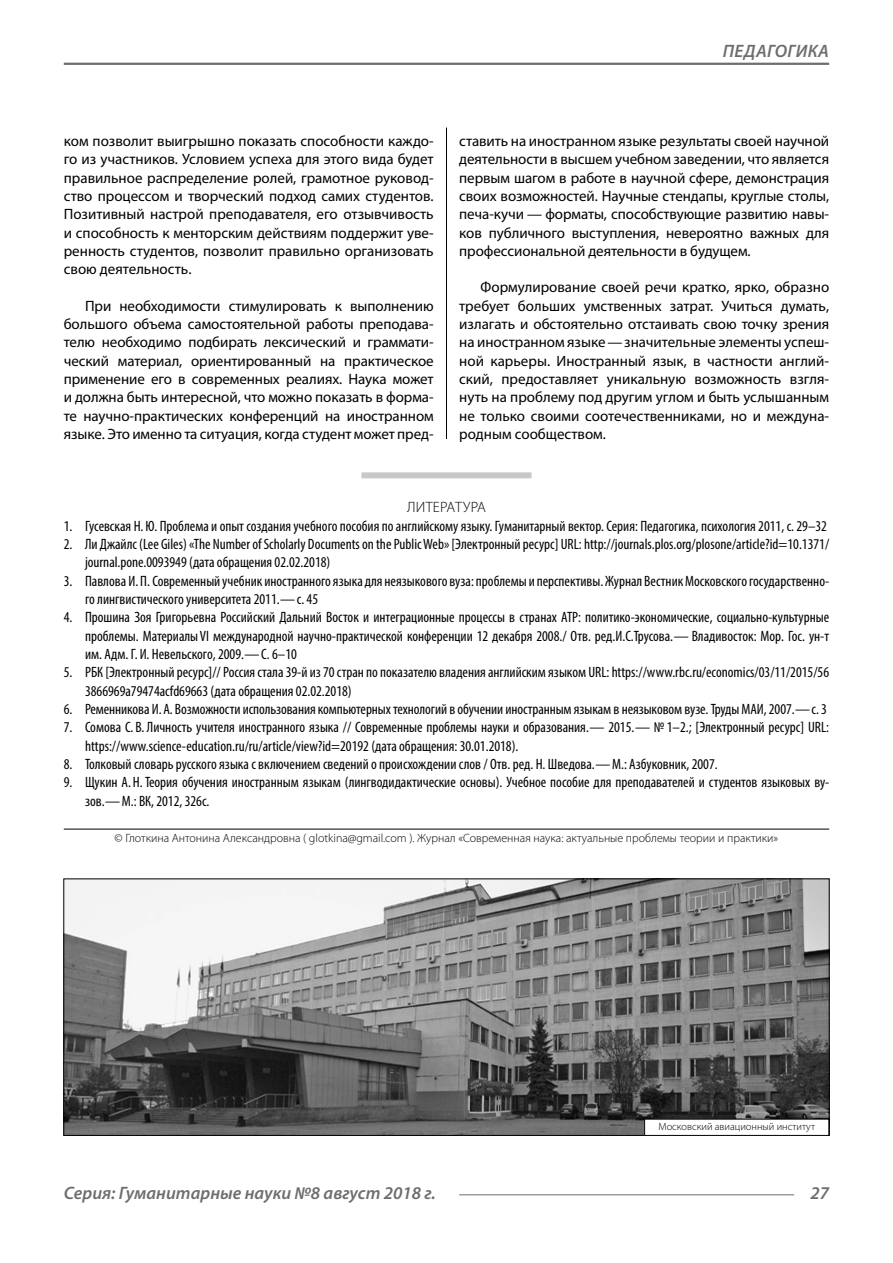
<style>
.page{position:relative;width:893px;height:1263px;background:#fff}
.page>*{position:absolute;margin:0;border:0;box-sizing:border-box;transform-origin:0 0}
.t1{font:italic 600 18px "Myriad Pro";color:#6e6e6e}
.t2{font:condensed 15px/18.3px "Myriad Pro";color:#000}
.Normal{font:15px/18.3px "Myriad Pro";letter-spacing:-.005em;color:#000;text-align:justify}
.Literature{font:300 15px "Myriad Pro";letter-spacing:.02em;color:#000}
.Copy{font:300 12px "Myriad Pro";color:#000}
.Author-doc{font:300 10.5px "Myriad Pro";color:#000}
</style>
<div class="page">
<hr style="left:64px;top:63px;width:765px;height:2px;background:#6e6e6e">
<hr style="left:459px;top:1194px;width:335px;height:1px;background:#6e6e6e">
<div style="left:361px;top:472px;width:170px;height:6px;background:#c8c8c8"></div>
<hr style="left:64px;top:829px;width:765px;height:1px;background:#000">
<img style="left:65px;top:880px;width:763px;height:254px">
<div style="left:645px;top:1119px;width:184px;height:16px;background:#fff"></div>
<div style="left:644px;top:1119px;width:185px;height:17px;border:1px solid #000"></div>
<hr style="left:446px;top:128px;width:1px;height:311px;background:#000">
<p class="t1" style="left:723px;top:39px;width:24px">Педагогика</p>
<p class="Normal" style="left:64px;top:131px;width:371px">ком позволит выигрышно показать способности каждо&shy;го из участников. Условием успеха для этого вида будет правильное распределение ролей, грамотное руковод&shy;ство процессом и творческий подход самих студентов.<br>Позитивный настрой преподавателя, его отзывчивость и способность к менторским действиям поддержит уве&shy;ренность студентов, позволит правильно организовать свою деятельность.</p>
<p class="Normal" style="left:64px;top:296px;width:371px;text-indent:21px">При необходимости стимулировать к выполнению большого объема самостоятельной работы преподава&shy;телю необходимо подбирать лексический и граммати&shy;ческий материал, ориентированный на практическое применение его в современных реалиях. Наука может и должна быть интересной, что можно показать в форма&shy;те научно-практических конференций на иностранном языке. Это именно та ситуация, когда студент может пред-</p>
<p class="Normal" style="left:459px;top:131px;width:371px">ставить на иностранном языке результаты своей научной деятельности в высшем учебном заведении, что является первым шагом в работе в научной сфере, демонстрация своих возможностей. Научные стендапы, круглые столы, печа-кучи — форматы, способствующие развитию навы&shy;ков публичного выступления, невероятно важных для профессиональной деятельности в будущем.</p>
<p class="Normal" style="left:459px;top:278px;width:371px;text-indent:21px">Формулирование своей речи кратко, ярко, образно требует больших умственных затрат. Учиться думать, излагать и обстоятельно отстаивать свою точку зрения на иностранном языке—значительные элементы успеш&shy;ной карьеры. Иностранный язык, в частности англий&shy;ский, предоставляет уникальную возможность взгля&shy;нуть на проблему под другим углом и быть услышанным не только своими соотечественниками, но и междуна&shy;родным сообществом.</p>
<p class="Literature" style="left:407px;top:498px;width:80px">ЛИТЕРАТУРА</p>
<p class="t2" style="left:64px;top:516px;width:765px">1. Гусевская Н.Ю. Проблема и опыт создания учебного пособия по английскому языку. Гуманитарный вектор. Серия: Педагогика, психология 2011, с. 29–32</p>
<p class="t2" style="left:85px;top:535px;width:746px;text-indent:-21px">2. Ли Джайлс (Lee Giles) «The Number of Scholarly Documents on the Public Web» [Электронный ресурс] URL: http://journals.plos.org/plosone/article?id=10.1371/ journal.pone.0093949 (дата обращения 02.02.2018)</p>
<p class="t2" style="left:85px;top:571px;width:746px;text-indent:-21px">3. Павлова И. П. Современный учебник иностранного языка для неязыкового вуза: проблемы и перспективы. Журнал Вестник Московского государственно&shy;го лингвистического университета 2011.—c. 45</p>
<p class="t2" style="left:85px;top:608px;width:746px;text-align:justify;text-indent:-21px">4. Прошина Зоя Григорьевна Российский Дальний Восток и интеграционные процессы в странах АТР: политико-экономические, социально-культурные проблемы. МатериалыVI международной научно-практической конференции 12 декабря 2008./ Отв. ред.И.С.Трусова.— Владивосток: Мор. Гос. ун-т им. Адм. Г. И. Невельского, 2009.—C. 6–10</p>
<p class="t2" style="left:85px;top:663px;width:746px;text-indent:-21px">5. РБК [Электронный ресурс]// Россия стала 39-й из 70 стран по показателю владения английским языком URL: https://www.rbc.ru/economics/03/11/2015/56<br>3866969a79474acfd69663 (дата обращения 02.02.2018)</p>
<p class="t2" style="left:64px;top:700px;width:765px">6. Ременникова И. А. Возможности использования компьютерных технологий в обучении иностранным языкам в неязыковом вузе. Труды МАИ, 2007.—с. 3</p>
<p class="t2" style="left:85px;top:718px;width:746px;text-indent:-21px">7. Сомова С. В. Личность учителя иностранного языка // Современные проблемы науки и образования.— 2015.— № 1–2.; [Электронный ресурс] URL: https://www.science-education.ru/ru/article/view?id=20192 (дата обращения: 30.01.2018).</p>
<p class="t2" style="left:64px;top:755px;width:655px">8. Толковый словарь русского языка с включением сведений о происхождении слов / Отв. ред. Н. Шведова.—М.: Азбуковник, 2007.</p>
<p class="t2" style="left:85px;top:773px;width:746px;text-indent:-21px">9. Щукин А. Н. Теория обучения иностранным языкам (лингводидактические основы). Учебное пособие для преподавателей и студентов языковых ву&shy;зов.—М.: ВК, 2012, 326с.</p>
<p class="Copy" style="left:115px;top:831px;width:665px">© Глоткина Антонина Александровна ( glotkina@gmail.com ). Журнал «Современная наука: актуальные проблемы теории и практики»</p>
<p class="Author-doc" style="left:658px;top:1120px;width:158px">Московский авиационный институт</p>
<p class="t1" style="left:64px;top:1182px;width:373px">Серия: Гуманитарные науки №8 август 2018 г.</p>
<p class="t1" style="left:810px;top:1182px;width:20px">27</p>
</div>
